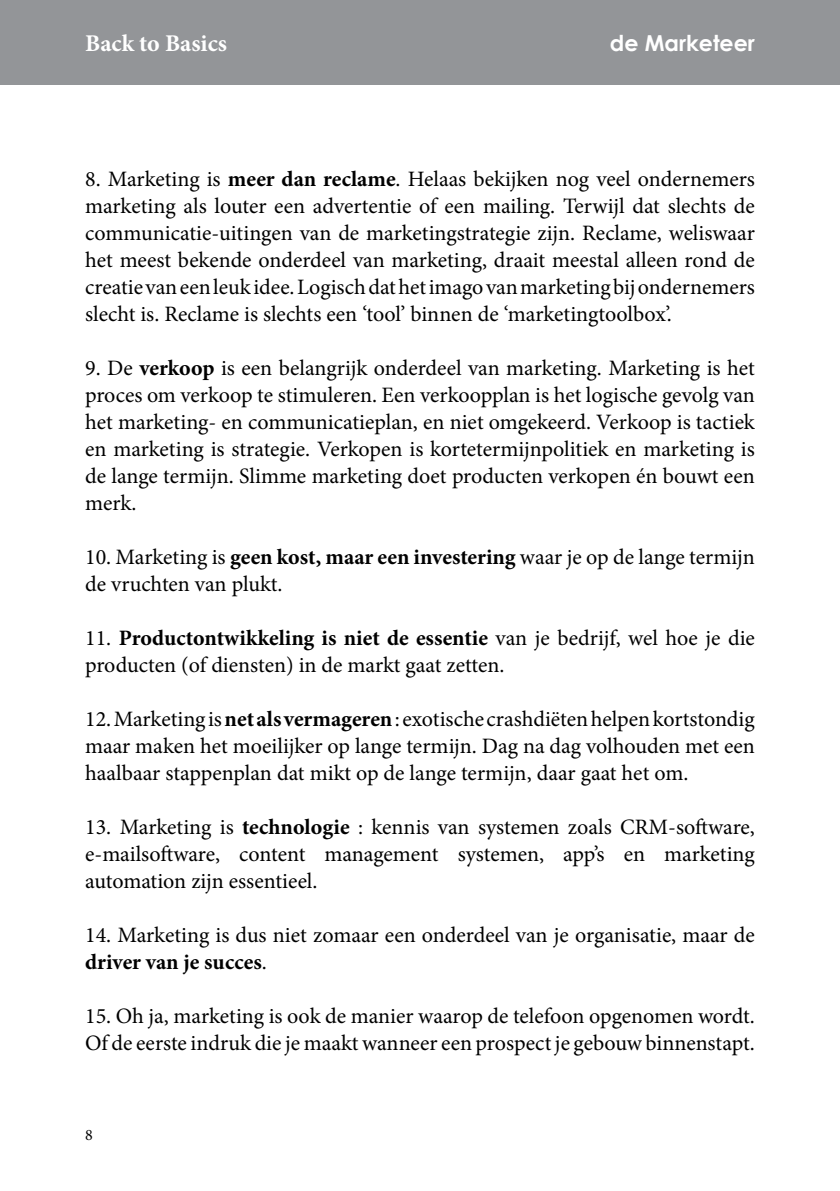
<style>
.page{position:relative;width:840px;height:1191px;background:#fff}
.page>*{position:absolute;margin:0;border:0;box-sizing:border-box;transform-origin:0 0}
.t1{font:700 24px "Minion Pro";color:#fff}
.t2{font:22px/27px "Minion Pro";color:#000;text-align:justify}
.t3{font:700 22px "Century Gothic";color:#fff}
.t4{font:16px "Minion Pro";color:#000}
.s1{font-weight:700}
</style>
<div class="page">
<div style="left:0;top:0;width:839px;height:85px;background:#939598"></div>
<p class="t1" style="left:85px;top:27px;width:143px">Back to Basics</p>
<p class="t3" style="left:609px;top:26px;width:146px">de Marketeer</p>
<p class="t2" style="left:85px;top:166px;width:671px">8. Marketing is <span class="s1">meer dan reclame</span>. Helaas bekijken nog veel ondernemers marketing als louter een advertentie of een mailing. Terwijl dat slechts de communicatie-uitingen van de marketingstrategie zijn. Reclame, weliswaar het meest bekende onderdeel van marketing, draait meestal alleen rond de creatie van een leuk idee. Logisch dat het imago van marketing bij ondernemers slecht is. Reclame is slechts een ‘tool’ binnen de ‘marketingtoolbox’.</p>
<p class="t2" style="left:85px;top:355px;width:671px">9. De <span class="s1">verkoop</span> is een belangrijk onderdeel van marketing. Marketing is het proces om verkoop te stimuleren. Een verkoopplan is het logische gevolg van het marketing- en communicatieplan, en niet omgekeerd. Verkoop is tactiek en marketing is strategie. Verkopen is kortetermijnpolitiek en marketing is de lange termijn. Slimme marketing doet producten verkopen én bouwt een merk.</p>
<p class="t2" style="left:85px;top:544px;width:670px">10. Marketing is <span class="s1">geen kost, maar een investering</span> waar je op de lange termijn de vruchten van plukt.</p>
<p class="t2" style="left:85px;top:625px;width:671px">11. <span class="s1">Productontwikkeling is niet de essentie</span> van je bedrijf, wel hoe je die producten (of diensten) in de markt gaat zetten.</p>
<p class="t2" style="left:85px;top:706px;width:671px">12. Marketing is <span class="s1">net als vermageren</span> : exotische crashdiëten helpen kortstondig maar maken het moeilijker op lange termijn. Dag na dag volhouden met een haalbaar stappenplan dat mikt op de lange termijn, daar gaat het om.</p>
<p class="t2" style="left:85px;top:814px;width:670px">13. Marketing is <span class="s1">technologie</span> : kennis van systemen zoals CRM-software, e-mailsoftware, content management systemen, app’s en marketing automation zijn essentieel.</p>
<p class="t2" style="left:85px;top:922px;width:671px">14. Marketing is dus niet zomaar een onderdeel van je organisatie, maar de <span class="s1">driver van je succes</span>.</p>
<p class="t2" style="left:85px;top:1003px;width:671px">15. Oh ja, marketing is ook de manier waarop de telefoon opgenomen wordt.<br>Of de eerste indruk die je maakt wanneer een prospect je gebouw binnenstapt.</p>
<p class="t4" style="left:85px;top:1124px;width:9px">8</p>
</div>
